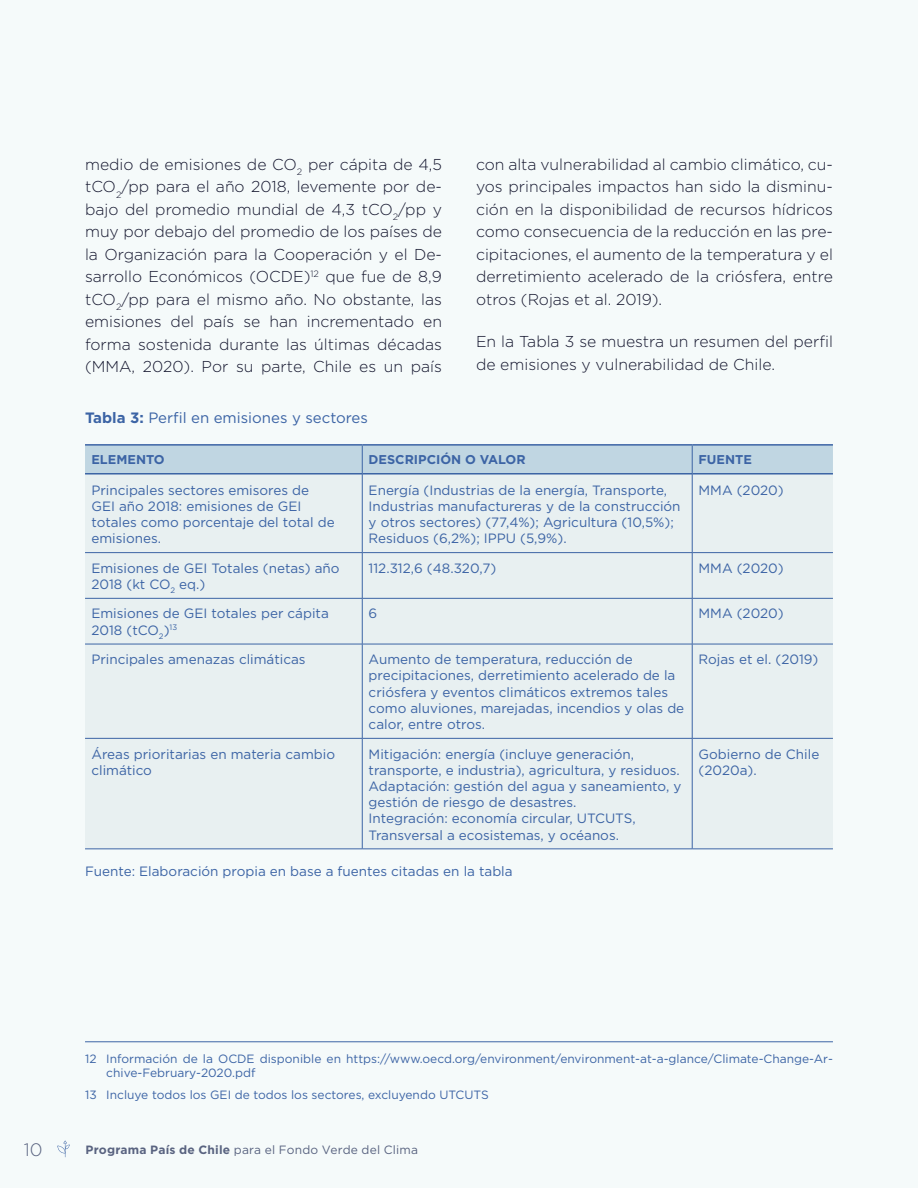
<style>
.page{position:relative;width:918px;height:1188px;background:#f5fafa}
.page>*{position:absolute;margin:0;border:0;box-sizing:border-box;transform-origin:0 0}
.t1{font:300 18px "Gotham";color:#596380}
.t2{font:300 15.75px/22.5px "Gotham";color:#14162e;text-align:justify}
.t3{font:15px "Gotham";color:#3c64a5}
.t4{font:13.5px/16.2px "Gotham";color:#3c64a5}
.t5{font:700 12.75px "Gotham";color:#3c64a5}
.t6{font:12px/14.4px "Gotham";color:#3c64a5}
.t7{font:12px "Gotham";letter-spacing:.02em;color:#596380}
.s1{font-weight:700}
</style>
<div class="page">
<svg style="left:57px;top:1141px;width:13px;height:16px"></svg>
<hr style="left:85px;top:1042px;width:748px;height:1px;background:#3c64a5">
<div style="left:85px;top:475px;width:748px;height:374px;background:#e8f0f1"></div>
<hr style="left:85px;top:444px;width:277px;height:2px;background:#3c64a5">
<hr style="left:362px;top:444px;width:330px;height:2px;background:#3c64a5">
<hr style="left:692px;top:444px;width:141px;height:2px;background:#3c64a5">
<hr style="left:85px;top:473px;width:277px;height:2px;background:#3c64a5">
<hr style="left:362px;top:473px;width:330px;height:2px;background:#3c64a5">
<hr style="left:692px;top:473px;width:141px;height:2px;background:#3c64a5">
<hr style="left:85px;top:552px;width:277px;height:1px;background:#3c64a5">
<hr style="left:362px;top:552px;width:330px;height:1px;background:#3c64a5">
<hr style="left:692px;top:552px;width:141px;height:1px;background:#3c64a5">
<hr style="left:85px;top:598px;width:277px;height:1px;background:#3c64a5">
<hr style="left:362px;top:598px;width:330px;height:1px;background:#3c64a5">
<hr style="left:692px;top:598px;width:141px;height:1px;background:#3c64a5">
<hr style="left:85px;top:644px;width:277px;height:1px;background:#3c64a5">
<hr style="left:362px;top:644px;width:330px;height:1px;background:#3c64a5">
<hr style="left:692px;top:644px;width:141px;height:1px;background:#3c64a5">
<hr style="left:85px;top:738px;width:277px;height:1px;background:#3c64a5">
<hr style="left:362px;top:738px;width:330px;height:1px;background:#3c64a5">
<hr style="left:692px;top:738px;width:141px;height:1px;background:#3c64a5">
<hr style="left:85px;top:849px;width:277px;height:1px;background:#3c64a5">
<hr style="left:362px;top:849px;width:330px;height:1px;background:#3c64a5">
<hr style="left:692px;top:849px;width:141px;height:1px;background:#3c64a5">
<svg style="left:85px;top:445px;width:748px;height:29px;background:#b8cfde"></svg>
<hr style="left:362px;top:474px;width:1px;height:78px;background:#3c64a5">
<hr style="left:692px;top:474px;width:1px;height:78px;background:#3c64a5">
<hr style="left:362px;top:553px;width:1px;height:45px;background:#3c64a5">
<hr style="left:692px;top:553px;width:1px;height:45px;background:#3c64a5">
<hr style="left:362px;top:599px;width:1px;height:45px;background:#3c64a5">
<hr style="left:692px;top:599px;width:1px;height:45px;background:#3c64a5">
<hr style="left:362px;top:644px;width:1px;height:94px;background:#3c64a5">
<hr style="left:692px;top:644px;width:1px;height:94px;background:#3c64a5">
<hr style="left:362px;top:739px;width:1px;height:110px;background:#3c64a5">
<hr style="left:692px;top:739px;width:1px;height:110px;background:#3c64a5">
<p class="t2" style="left:85px;top:153px;width:358px">medio de emisiones de CO<sub>2</sub> per cápita de 4,5 tCO<sub>2</sub>/pp para el año 2018, levemente por de&shy;bajo del promedio mundial de 4,3 tCO<sub>2</sub>/pp y muy por debajo del promedio de los países de la Organización para la Cooperación y el De&shy;sarrollo Económicos (OCDE)<sup>12</sup> que fue de 8,9 tCO<sub>2</sub>/pp para el mismo año. No obstante, las emisiones del país se han incrementado en forma sostenida durante las últimas décadas (MMA, 2020). Por su parte, Chile es un país</p>
<p class="t2" style="left:476px;top:153px;width:358px">con alta vulnerabilidad al cambio climático, cu&shy;yos principales impactos han sido la disminu&shy;ción en la disponibilidad de recursos hídricos como consecuencia de la reducción en las pre&shy;cipitaciones, el aumento de la temperatura y el derretimiento acelerado de la criósfera, entre otros (Rojas et al. 2019).</p>
<p class="t2" style="left:476px;top:330px;width:358px">En la Tabla 3 se muestra un resumen del perfil de emisiones y vulnerabilidad de Chile.</p>
<p class="t3" style="left:85px;top:408px;width:284px"><span class="s1">Tabla 3:</span> Perfil en emisiones y sectores</p>
<p class="t5" style="left:91px;top:451px;width:75px">ELEMENTO</p>
<p class="t5" style="left:369px;top:451px;width:158px">DESCRIPCIÓN O VALOR</p>
<p class="t5" style="left:699px;top:451px;width:55px">FUENTE</p>
<p class="t4" style="left:91px;top:482px;width:245px">Principales sectores emisores de<br>GEI año 2018: emisiones de GEI totales como porcentaje del total de emisiones.</p>
<p class="t4" style="left:369px;top:482px;width:314px">Energía (Industrias de la energía, Transporte, Industrias manufactureras y de la construcción y otros sectores) (77,4%); Agricultura (10,5%); Residuos (6,2%); IPPU (5,9%).</p>
<p class="t4" style="left:699px;top:482px;width:87px">MMA (2020)</p>
<p class="t4" style="left:91px;top:560px;width:250px">Emisiones de GEI Totales (netas) año<br>2018 (kt CO<sub>2</sub> eq.)</p>
<p class="t4" style="left:369px;top:560px;width:129px">112.312,6 (48.320,7)</p>
<p class="t4" style="left:699px;top:560px;width:87px">MMA (2020)</p>
<p class="t4" style="left:91px;top:605px;width:239px">Emisiones de GEI totales per cápita<br>2018 (tCO<sub>2</sub>)<sup>13</sup></p>
<p class="t4" style="left:369px;top:605px;width:10px">6</p>
<p class="t4" style="left:699px;top:605px;width:87px">MMA (2020)</p>
<p class="t4" style="left:91px;top:651px;width:216px">Principales amenazas climáticas</p>
<p class="t4" style="left:369px;top:651px;width:317px">Aumento de temperatura, reducción de precipitaciones, derretimiento acelerado de la criósfera y eventos climáticos extremos tales como aluviones, marejadas, incendios y olas de calor, entre otros.</p>
<p class="t4" style="left:699px;top:651px;width:121px">Rojas et el. (2019)</p>
<p class="t4" style="left:91px;top:745px;width:245px">Áreas prioritarias en materia cambio climático</p>
<p class="t4" style="left:369px;top:745px;width:314px">Mitigación: energía (incluye generación, transporte, e industria), agricultura, y residuos.<br>Adaptación: gestión del agua y saneamiento, y gestión de riesgo de desastres.<br>Integración: economía circular, UTCUTS, Transversal a ecosistemas, y océanos.</p>
<p class="t4" style="left:699px;top:745px;width:122px">Gobierno de Chile (2020a).</p>
<p class="t4" style="left:85px;top:862px;width:429px">Fuente: Elaboración propia en base a fuentes citadas en la tabla</p>
<p class="t6" style="left:106px;top:1051px;width:728px;text-indent:-21px">12 Información de la OCDE disponible en https://www.oecd.org/environment/environment-at-a-glance/Climate-Change-Ar&shy;chive-February-2020.pdf</p>
<p class="t6" style="left:85px;top:1087px;width:405px">13 Incluye todos los GEI de todos los sectores, excluyendo UTCUTS</p>
<h1 class="t1" style="left:24px;top:1138px;width:20px">10</h1>
<p class="t7" style="left:85px;top:1142px;width:334px"><span class="s1">Programa País de Chile</span> para el Fondo Verde del Clima</p>
</div>
